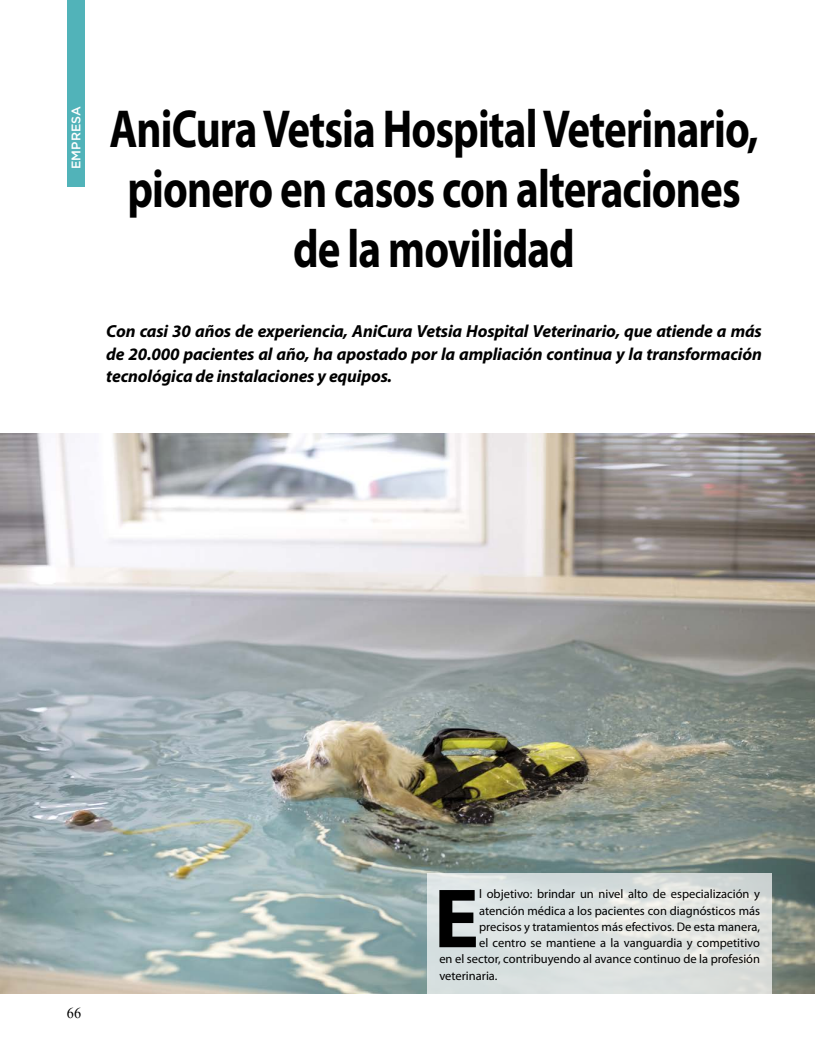
<style>
.page{position:relative;width:815px;height:1063px;background:#fff}
.page>*{position:absolute;margin:0;border:0;box-sizing:border-box;transform-origin:0 0}
.t1{font:700 84.88px "Myriad Pro";color:#000}
.t2{font:700 53.75px/60px "Myriad Pro";letter-spacing:-.02em;color:#000;text-align:center;scale:.8 1}
.t3{font:italic 700 17.5px/22.5px "Myriad Pro";letter-spacing:-.01em;color:#000;text-align:justify}
.t4{font:15px "Times New Roman";color:#000;scale:.95 1}
.t5{font:12.5px "Myriad Pro";color:#000}
.t6{font:500 12.5px "Gotham";color:#fff}
</style>
<div class="page">
<img style="left:0;top:433px;width:815px;height:561px">
<svg style="left:428px;top:873px;width:344px;height:121px;background:#dce1e0"></svg>
<div style="left:67px;top:0;width:17px;height:187px;background:#51b3b9"></div>
<p class="t6" style="left:68px;top:169px;width:64px;rotate:-90deg">EMPRESA</p>
<h2 class="t2" style="left:109px;top:97px;width:813px">AniCura Vetsia Hospital Veterinario, pionero en casos con alteraciones de la movilidad</h2>
<h3 class="t3" style="left:106px;top:320px;width:657px">Con casi 30 años de experiencia, AniCura Vetsia Hospital Veterinario, que atiende a más de 20.000 pacientes al año, ha apostado por la ampliación continua y la transformación tecnológica de instalaciones y equipos.</h3>
<p class="t4" style="left:67px;top:1003px;width:16px">66</p>
<h1 class="t1" style="left:434px;top:863px;width:47px">E</h1>
<p class="t5" style="left:479px;top:887px;width:282px">l objetivo: brindar un nivel alto de especialización y</p>
<p class="t5" style="left:479px;top:903px;width:282px">atención médica a los pacientes con diagnósticos más</p>
<p class="t5" style="left:479px;top:919px;width:282px">precisos y tratamientos más efectivos. De esta manera,</p>
<p class="t5" style="left:479px;top:935px;width:282px">el centro se mantiene a la vanguardia y competitivo</p>
<p class="t5" style="left:439px;top:952px;width:322px">en el sector, contribuyendo al avance continuo de la profesión</p>
<p class="t5" style="left:439px;top:968px;width:60px">veterinaria.</p>
</div>
